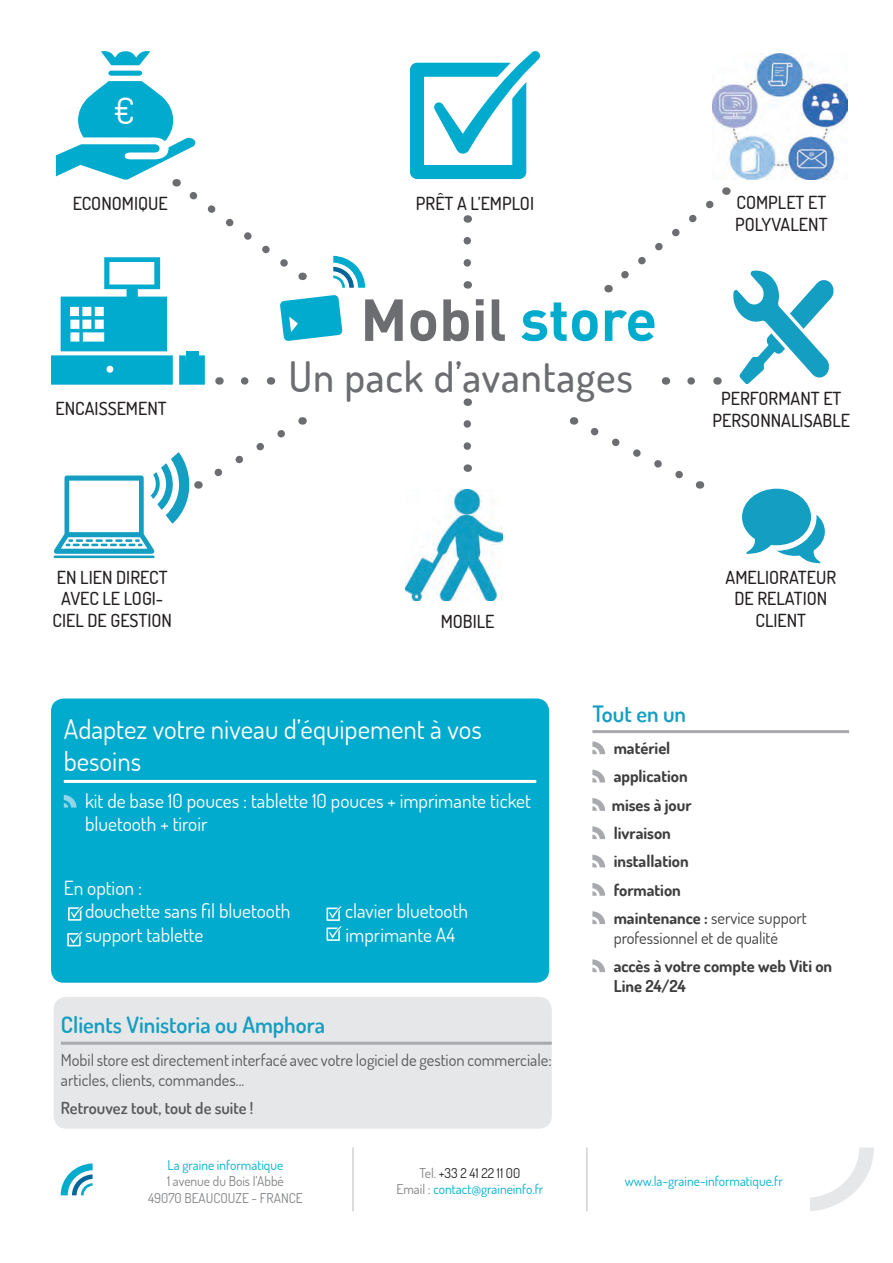
<style>
.page{position:relative;width:893px;height:1263px;background:#fff}
.page>*{position:absolute;margin:0;border:0;box-sizing:border-box;transform-origin:0 0}
.t1{font:500 42px "Terminal Dosis";letter-spacing:.02em;color:#6c6d70}
.t2{font:36px "Terminal Dosis";color:#fff}
.t3{font:27px/32.4px "Terminal Dosis";color:#fff}
.t4{font:600 22.5px "Terminal Dosis";color:#139ec2}
.t5{font:19.5px/23.4px "Terminal Dosis";color:#fff}
.t6{font:500 18px/21.6px "Terminal Dosis";color:#231f20;text-align:center}
.t7{font:700 16.5px/28.3px "Terminal Dosis";color:#3e3e3f}
.t8{font:16.5px/19.8px "Terminal Dosis";color:#57585a}
.t9{font:600 16.5px "Terminal Dosis";color:#57585a}
.t10{font:16.5px "Terminal Dosis";color:#3e3e3f}
.t11{font:13.5px/16.2px "Terminal Dosis";color:#00b1d0;text-align:center}
.t12{font:13.5px/16.2px "Terminal Dosis";color:#808285;text-align:center}
.s1{font-weight:400}
.s2{color:#808285}
.s3{color:#231f20}
</style>
<div class="page">
<div style="left:54px;top:997px;width:498px;height:132px;background:#e6e7e9;border-radius:13px"></div>
<hr style="left:592px;top:730px;width:257px;height:3px;background:#a8a9ad">
<svg style="left:592px;top:741px;width:13px;height:13px"></svg>
<svg style="left:592px;top:770px;width:13px;height:12px"></svg>
<svg style="left:592px;top:798px;width:13px;height:13px"></svg>
<svg style="left:592px;top:826px;width:13px;height:13px"></svg>
<svg style="left:592px;top:855px;width:13px;height:12px"></svg>
<svg style="left:592px;top:883px;width:13px;height:13px"></svg>
<svg style="left:592px;top:911px;width:13px;height:13px"></svg>
<svg style="left:592px;top:959px;width:13px;height:13px"></svg>
<div style="left:51px;top:698px;width:498px;height:285px;background:#00abcd;border-radius:13px"></div>
<hr style="left:64px;top:780px;width:472px;height:3px;background:#fff">
<svg style="left:64px;top:795px;width:13px;height:12px"></svg>
<hr style="left:61px;top:1042px;width:491px;height:3px;background:#a8a9ad">
<svg style="left:67px;top:932px;width:15px;height:14px"></svg>
<svg style="left:68px;top:906px;width:15px;height:15px"></svg>
<svg style="left:326px;top:906px;width:16px;height:35px"></svg>
<svg style="left:810px;top:1147px;width:64px;height:64px"></svg>
<hr style="left:352px;top:1147px;width:2px;height:64px;background:#d1d2d4">
<hr style="left:586px;top:1147px;width:2px;height:64px;background:#d1d2d4">
<svg style="left:61px;top:1163px;width:32px;height:32px"></svg>
<img style="left:712px;top:54px;width:135px;height:125px">
<svg style="left:410px;top:51px;width:130px;height:128px"></svg>
<svg style="left:410px;top:310px;width:26px;height:31px"></svg>
<svg style="left:443px;top:299px;width:26px;height:42px"></svg>
<svg style="left:476px;top:299px;width:8px;height:42px"></svg>
<svg style="left:492px;top:299px;width:13px;height:42px"></svg>
<svg style="left:521px;top:302px;width:77px;height:39px"></svg>
<svg style="left:464px;top:237px;width:7px;height:26px"></svg>
<svg style="left:464px;top:420px;width:7px;height:26px"></svg>
<svg style="left:51px;top:51px;width:352px;height:334px"></svg>
<svg style="left:198px;top:430px;width:87px;height:59px"></svg>
<svg style="left:590px;top:427px;width:110px;height:62px"></svg>
<hr style="left:54px;top:555px;width:101px;height:3px;background:#139ec2">
<svg style="left:54px;top:452px;width:136px;height:102px"></svg>
<svg style="left:742px;top:489px;width:83px;height:74px"></svg>
<svg style="left:605px;top:187px;width:229px;height:198px"></svg>
<img style="left:405px;top:489px;width:98px;height:111px">
<h2 class="t2" style="left:114px;top:87px;width:22px">€</h2>
<p class="t6" style="left:73px;top:192px;width:97px">ECONOMIQUE</p>
<p class="t6" style="left:55px;top:397px;width:113px">ENCAISSEMENT</p>
<p class="t6" style="left:53px;top:566px;width:121px">EN LIEN DIRECT<br>AVEC LE LOGI-<br>CIEL DE GESTION</p>
<p class="t6" style="left:416px;top:192px;width:120px">PRÊT A L’EMPLOI</p>
<h1 class="t1" style="left:289px;top:349px;width:346px">Un pack d’avantages</h1>
<p class="t6" style="left:441px;top:611px;width:55px">MOBILE</p>
<p class="t6" style="left:735px;top:191px;width:94px;text-align:left">COMPLET ET<br>POLYVALENT</p>
<p class="t6" style="left:713px;top:387px;width:139px">PERFORMANT ET<br>PERSONNALISABLE</p>
<p class="t6" style="left:725px;top:566px;width:112px">AMELIORATEUR<br>DE RELATION<br>CLIENT</p>
<h3 class="t3" style="left:64px;top:712px;width:420px">Adaptez votre niveau d’équipement à vos besoins</h3>
<p class="t5" style="left:85px;top:788px;width:447px">kit de base 10 pouces : tablette 10 pouces + imprimante ticket bluetooth + tiroir</p>
<p class="t5" style="left:85px;top:875px;width:207px;text-indent:-21px">En option :<br>douchette sans fil bluetooth</p>
<p class="t5" style="left:345px;top:899px;width:125px">clavier bluetooth</p>
<p class="t5" style="left:85px;top:922px;width:120px">support tablette</p>
<p class="t5" style="left:345px;top:922px;width:111px">imprimante A4</p>
<p class="t4" style="left:61px;top:1010px;width:266px">Clients Vinistoria ou Amphora</p>
<p class="t8" style="left:61px;top:1049px;width:492px">Mobil store est directement interfacé avec votre logiciel de gestion commerciale: articles, clients, commandes...</p>
<p class="t9" style="left:61px;top:1097px;width:194px">Retrouvez tout, tout de suite !</p>
<p class="t4" style="left:592px;top:699px;width:95px">Tout en un</p>
<p class="t7" style="left:612px;top:734px;width:196px">matériel<br>application<br>mises à jour<br>livraison<br>installation<br>formation<br>maintenance : <span class="s1">service support</span></p>
<p class="t10" style="left:614px;top:927px;width:166px">professionnel et de qualité</p>
<p class="t7" style="left:614px;top:956px;width:220px;line-height:19.8px">accès à votre compte web Viti on<br>Line 24/24</p>
<p class="t11" style="left:167px;top:1157px;width:117px">La graine informatique</p>
<p class="t12" style="left:148px;top:1173px;width:156px">1 avenue du Bois l’Abbé<br>49070 BEAUCOUZE - FRANCE</p>
<p class="t11" style="left:397px;top:1165px;width:148px"><span class="s2">Tel.</span> <span class="s3">+33 2 41 22 11 00<br></span><span class="s2">Email :</span> contact@graineinfo.fr</p>
<p class="t11" style="left:625px;top:1173px;width:160px">www.la-graine-informatique.fr</p>
</div>
